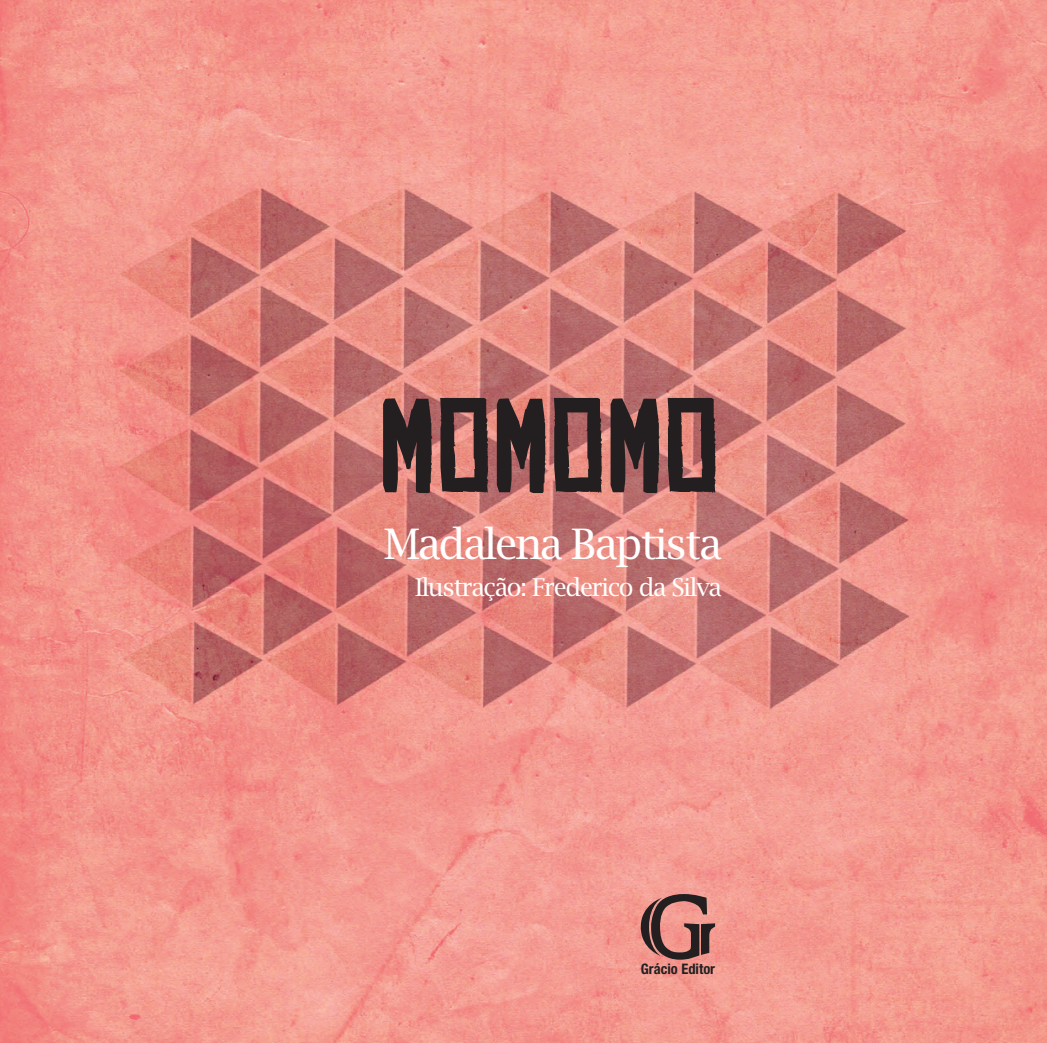
<style>
.page{position:relative;width:1047px;height:1043px;background:#fff}
.page>*{position:absolute;margin:0;border:0;box-sizing:border-box;transform-origin:0 0}
.t1{font:126px "Chinese Rocks Rg";color:#231f20}
.t2{font:42px "Lucida Bright";letter-spacing:-.05em;color:#fff}
.t3{font:24.5px "Lucida Bright";letter-spacing:-.05em;color:#fff}
.t4{font:700 condensed 14.53px "Helvetica Neue";color:#231f20}
</style>
<div class="page">
<img style="left:0;top:0;width:1046px;height:1043px">
<svg style="left:640px;top:894px;width:75px;height:65px;background:#9e6762"></svg>
<svg style="left:1040px;top:1041px;width:7px;height:2px"></svg>
<h1 class="t1" style="left:379px;top:378px;width:342px">MOMOMO</h1>
<h2 class="t2" style="left:384px;top:520px;width:339px">Madalena Baptista</h2>
<p class="t3" style="left:415px;top:573px;width:308px">Ilustração: Frederico da Silva</p>
<p class="t4" style="left:640px;top:957px;width:76px">Grácio Editor</p>
</div>
